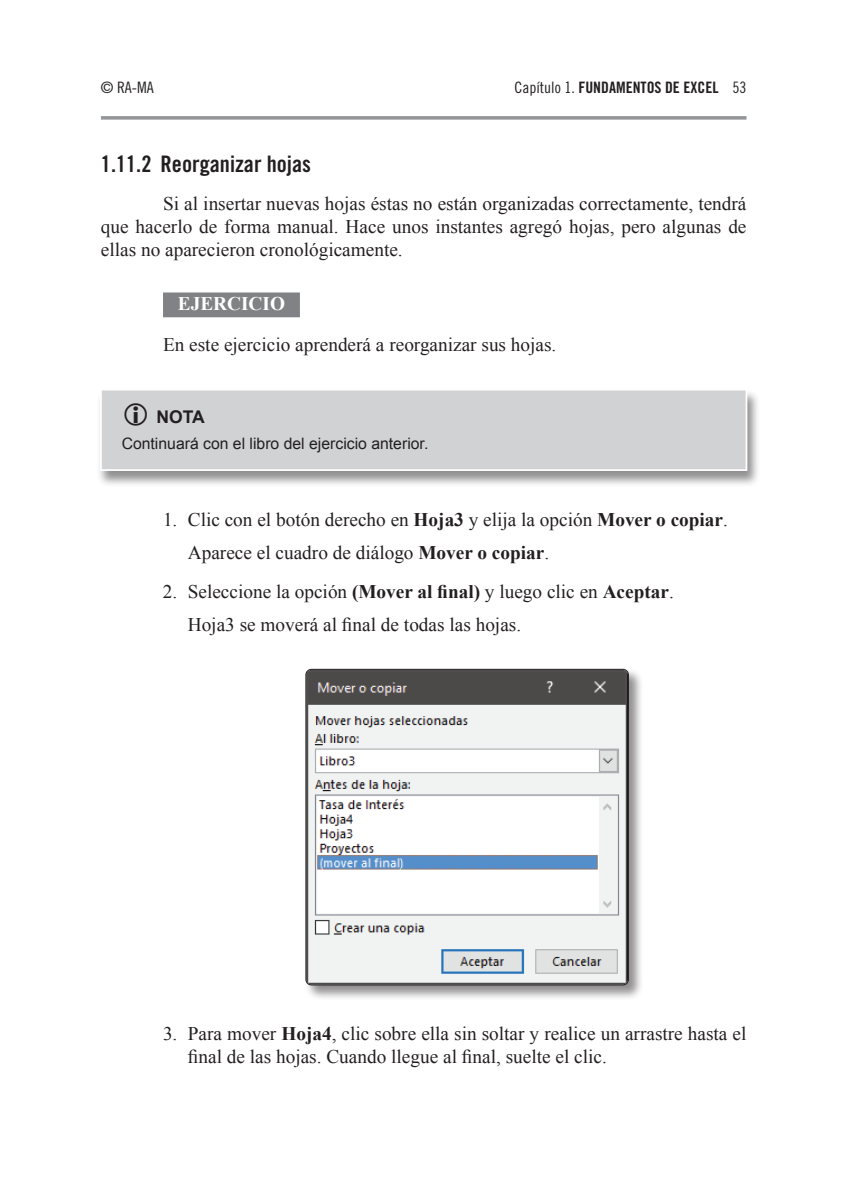
<style>
.page{position:relative;width:847px;height:1198px;background:#fff}
.page>*{position:absolute;margin:0;border:0;box-sizing:border-box;transform-origin:0 0}
.t1{font:22.75px "Trade Gothic LT Std Bd Cn 20";color:#231f20}
.t2{font:19.25px/22.8px "Times New Roman";color:#231f20}
.t3{font:700 19.25px "Times New Roman";color:#fff}
.t4{font:700 17.5px "Arial";color:#231f20}
.t5{font:15.75px "Arial";color:#231f20}
.t6{font:15.75px "Trade Gothic LT Std Bd Cn 20";color:#231f20}
.t7{font:15.75px "Trade Gothic LT Std Cn 18";color:#231f20}
.s1{font-family:"Trade Gothic LT Std Cn 18"}
.s2{font-weight:700}
</style>
<div class="page">
<svg style="left:101px;top:116px;width:645px;height:4px;background:#a0a1a4"></svg>
<div style="left:163px;top:292px;width:137px;height:25px;background:#808285"></div>
<div style="left:97px;top:389px;width:663px;height:99px;background:#231f20;opacity:.5"></div>
<div style="left:99px;top:389px;width:648px;height:83px;background:#d1d2d4"></div>
<div style="left:304px;top:667px;width:340px;height:333px;background:#231f20;opacity:.5"></div>
<img style="left:306px;top:670px;width:321px;height:314px">
<div style="left:305px;top:668px;width:323px;height:317px;border:1px solid #231f20;border-radius:5px"></div>
<svg style="left:124px;top:403px;width:23px;height:23px"></svg>
<p class="t7" style="left:101px;top:78px;width:54px">© RA-MA</p>
<p class="t6" style="left:514px;top:78px;width:233px"><span class="s1">Capítulo 1.</span> FUNDAMENTOS DE EXCEL <span class="s1">53</span></p>
<p class="t1" style="left:101px;top:150px;width:211px">1.11.2 Reorganizar hojas</p>
<p class="t2" style="left:101px;top:192px;width:646px;text-align:justify;text-indent:62px">Si al insertar nuevas hojas éstas no están organizadas correctamente, tendrá que hacerlo de forma manual. Hace unos instantes agregó hojas, pero algunas de ellas no aparecieron cronológicamente.</p>
<p class="t3" style="left:178px;top:290px;width:108px">EJERCICIO</p>
<p class="t2" style="left:163px;top:333px;width:395px">En este ejercicio aprenderá a reorganizar sus hojas.</p>
<p class="t4" style="left:156px;top:405px;width:50px">NOTA</p>
<p class="t5" style="left:122px;top:433px;width:308px">Continuará con el libro del ejercicio anterior.</p>
<p class="t2" style="left:188px;top:502px;width:541px;line-height:33.2px;text-indent:-25px">1. Clic con el botón derecho en <span class="s2">Hoja3</span> y elija la opción <span class="s2">Mover o copiar</span>.<br>Aparece el cuadro de diálogo <span class="s2">Mover o copiar</span>.</p>
<p class="t2" style="left:188px;top:574px;width:487px;line-height:33.2px;text-indent:-25px">2. Seleccione la opción <span class="s2">(Mover al final)</span> y luego clic en <span class="s2">Aceptar</span>.<br>Hoja3 se moverá al final de todas las hojas.</p>
<p class="t2" style="left:188px;top:1022px;width:560px;text-indent:-25px">3. Para mover <span class="s2">Hoja4</span>, clic sobre ella sin soltar y realice un arrastre hasta el final de las hojas. Cuando llegue al final, suelte el clic.</p>
</div>
